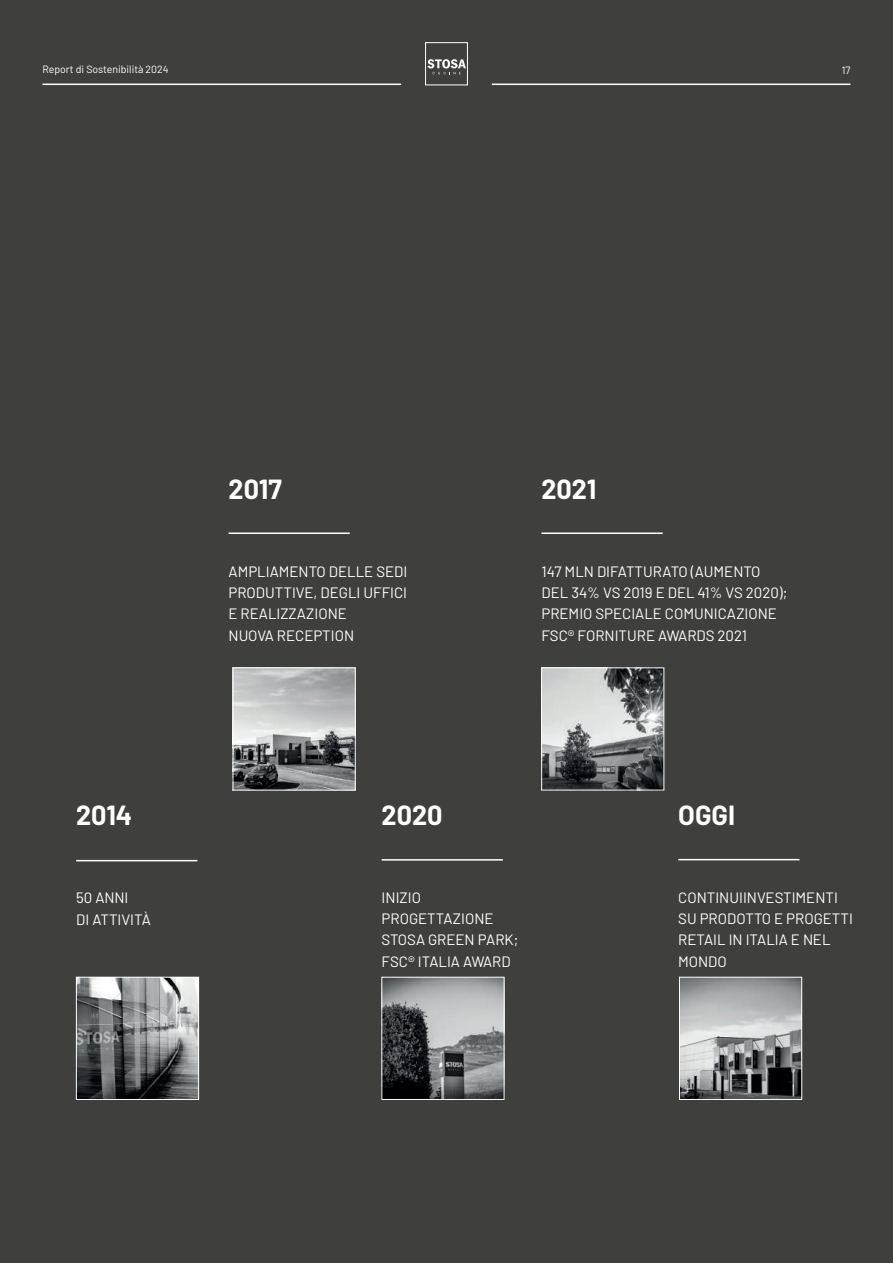
<style>
.page{position:relative;width:893px;height:1263px;background:#3f3f3d}
.page>*{position:absolute;margin:0;border:0;box-sizing:border-box;transform-origin:0 0}
.t1{font:700 27px "Barlow";color:#fff}
.t2{font:15px/21.3px "Barlow";color:#fff}
.t3{font:10.5px "Barlow";color:#fff}
</style>
<div class="page">
<hr style="left:43px;top:84px;width:358px;height:1px;background:#fff">
<hr style="left:492px;top:84px;width:358px;height:1px;background:#fff">
<svg style="left:427px;top:59px;width:39px;height:15px"></svg>
<div style="left:425px;top:42px;width:43px;height:43px;border:1px solid #fff"></div>
<hr style="left:76px;top:860px;width:121px;height:1px;background:#fff">
<hr style="left:229px;top:532px;width:121px;height:2px;background:#fff">
<hr style="left:382px;top:859px;width:121px;height:1px;background:#fff">
<hr style="left:541px;top:532px;width:122px;height:2px;background:#fff">
<hr style="left:678px;top:859px;width:121px;height:1px;background:#fff">
<img style="left:235px;top:670px;width:118px;height:118px">
<div style="left:233px;top:668px;width:122px;height:122px;border:1px solid #fff"></div>
<img style="left:543px;top:670px;width:119px;height:118px">
<div style="left:541px;top:668px;width:123px;height:122px;border:1px solid #fff"></div>
<img style="left:78px;top:979px;width:119px;height:119px">
<div style="left:76px;top:977px;width:123px;height:123px;border:1px solid #fff"></div>
<img style="left:384px;top:979px;width:118px;height:119px">
<div style="left:382px;top:977px;width:122px;height:123px;border:1px solid #fff"></div>
<img style="left:681px;top:979px;width:119px;height:119px">
<div style="left:679px;top:977px;width:123px;height:123px;border:1px solid #fff"></div>
<p class="t3" style="left:43px;top:62px;width:128px">Report di Sostenibilità 2024</p>
<p class="t3" style="left:842px;top:63px;width:10px">17</p>
<h1 class="t1" style="left:76px;top:796px;width:58px">2014</h1>
<p class="t2" style="left:76px;top:886px;width:76px;line-height:22px">50 ANNI<br>DI ATTIVITÀ</p>
<h1 class="t1" style="left:229px;top:469px;width:55px">2017</h1>
<p class="t2" style="left:229px;top:560px;width:180px">AMPLIAMENTO DELLE SEDI<br>PRODUTTIVE, DEGLI UFFICI<br>E REALIZZAZIONE<br>NUOVA RECEPTION</p>
<h1 class="t1" style="left:541px;top:469px;width:57px">2021</h1>
<p class="t2" style="left:541px;top:560px;width:248px">147 MLN DIFATTURATO (AUMENTO<br>DEL 34% VS 2019 E DEL 41% VS 2020);<br>PREMIO SPECIALE COMUNICAZIONE<br>FSC® FORNITURE AWARDS 2021</p>
<h1 class="t1" style="left:382px;top:796px;width:63px">2020</h1>
<p class="t2" style="left:382px;top:886px;width:138px">INIZIO<br>PROGETTAZIONE<br>STOSA GREEN PARK;<br>FSC® ITALIA AWARD</p>
<h1 class="t1" style="left:678px;top:796px;width:58px">OGGI</h1>
<p class="t2" style="left:678px;top:886px;width:176px">CONTINUIINVESTIMENTI<br>SU PRODOTTO E PROGETTI<br>RETAIL IN ITALIA E NEL<br>MONDO</p>
</div>
